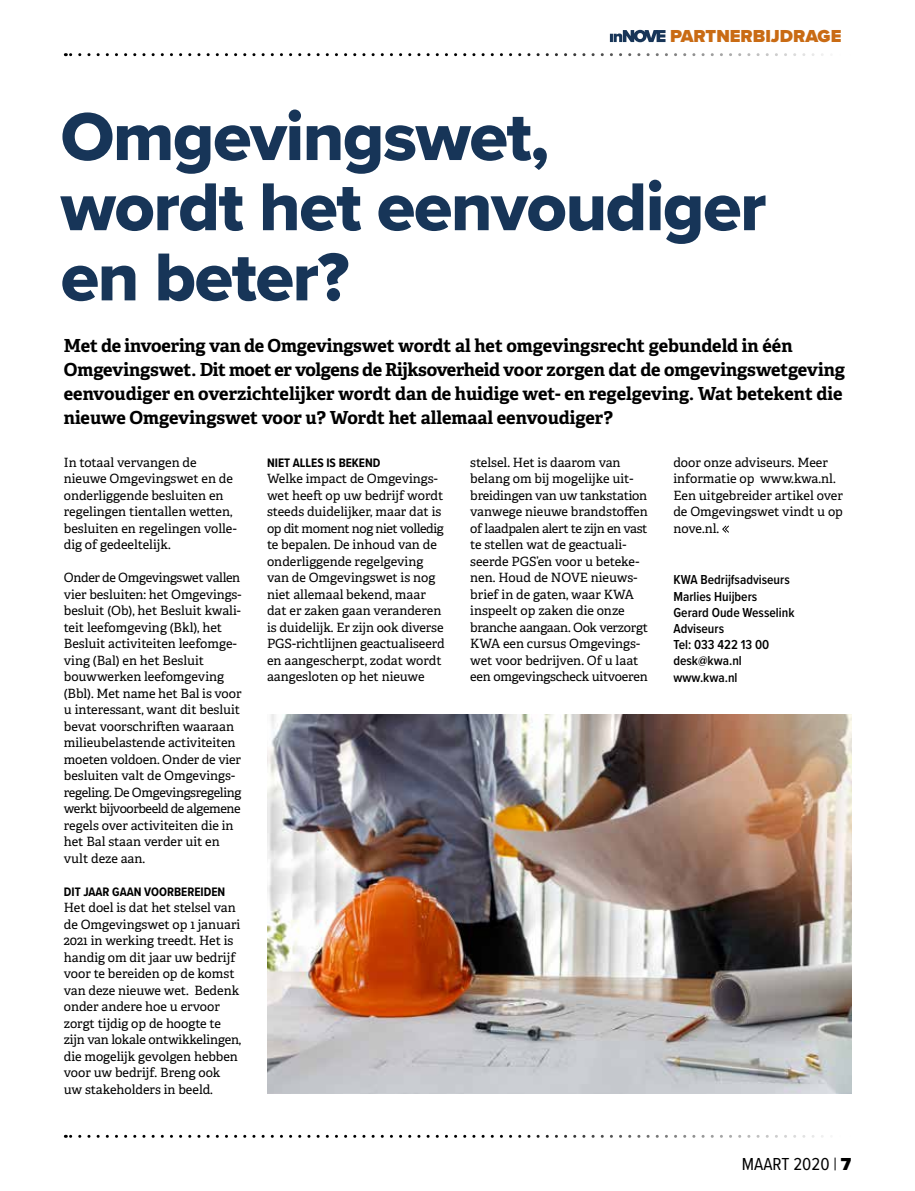
<style>
.page{position:relative;width:915px;height:1191px;background:#fff}
.page>*{position:absolute;margin:0;border:0;box-sizing:border-box;transform-origin:0 0}
.t1{font:70.2px/70.2px "Proxima Nova Extrabld";letter-spacing:-.02em;color:#173558}
.t2{font:700 18px/24px "Adelle PE";letter-spacing:-.01em;color:#000}
.t3{font:900 18px "Proxima Nova";color:#c96b14}
.t4{font:18px "Proxima Nova Cond";color:#000}
.t5{font:600 13.5px/16.2px "Proxima Nova Cond";color:#000}
.t6{font:12.75px/16.5px "Adelle PE";letter-spacing:-.005em;color:#000}
.t7{font:700 12.75px "Proxima Nova Cond";color:#000}
.s1{font-family:"Proxima Nova";font-weight:900}
</style>
<div class="page">
<img style="left:267px;top:714px;width:583px;height:379px">
<svg style="left:65px;top:53px;width:758px;height:3px"></svg>
<svg style="left:65px;top:1134px;width:758px;height:3px"></svg>
<svg style="left:609px;top:30px;width:56px;height:12px"></svg>
<svg style="left:722px;top:525px;width:6px;height:8px"></svg>
<h2 class="t3" style="left:670px;top:23px;width:173px">PARTNERBIJDRAGE</h2>
<h1 class="t1" style="left:61px;top:100px;width:707px">Omgevingswet,<br>wordt het eenvoudiger en beter?</h1>
<p class="t2" style="left:64px;top:333px;width:782px">Met de invoering van de Omgevingswet wordt al het omgevingsrecht gebundeld in één Omgevingswet. Dit moet er volgens de Rijksoverheid voor zorgen dat de omgevingswetgeving eenvoudiger en overzichtelijker wordt dan de huidige wet- en regelgeving. Wat betekent die nieuwe Omgevingswet voor u? Wordt het allemaal eenvoudiger?</p>
<p class="t6" style="left:64px;top:453px;width:174px">In totaal vervangen de nieuwe Omgevingswet en de onderliggende besluiten en regelingen tientallen wetten, besluiten en regelingen volle&shy;dig of gedeeltelijk.</p>
<p class="t6" style="left:64px;top:569px;width:179px">Onder de Omgevingswet vallen vier besluiten: het Omgevings&shy;besluit (Ob), het Besluit kwali&shy;teit leefomgeving (Bkl), het<br>Besluit activiteiten leefomge&shy;ving (Bal) en het Besluit bouwwerken leefomgeving (Bbl). Met name het Bal is voor u interessant, want dit besluit bevat voorschriften waaraan milieubelastende activiteiten moeten voldoen. Onder de vier besluiten valt de Omgevings&shy;regeling. De Omgevingsregeling werkt bijvoorbeeld de algemene regels over activiteiten die in het Bal staan verder uit en vult deze aan.</p>
<p class="t7" style="left:64px;top:882px;width:163px">DIT JAAR GAAN VOORBEREIDEN</p>
<p class="t6" style="left:64px;top:899px;width:179px">Het doel is dat het stelsel van de Omgevingswet op 1 januari<br>2021 in werking treedt. Het is handig om dit jaar uw bedrijf voor te bereiden op de komst van deze nieuwe wet. Bedenk onder andere hoe u ervoor zorgt tijdig op de hoogte te zijn van lokale ontwikkelingen, die mogelijk gevolgen hebben voor uw bedrijf. Breng ook uw stakeholders in beeld.</p>
<p class="t7" style="left:267px;top:453px;width:115px">NIET ALLES IS BEKEND</p>
<p class="t6" style="left:267px;top:470px;width:179px">Welke impact de Omgevings&shy;wet heeft op uw bedrijf wordt steeds duidelijker, maar dat is op dit moment nog niet volledig te bepalen. De inhoud van de onderliggende regelgeving van de Omgevingswet is nog niet allemaal bekend, maar dat er zaken gaan veranderen is duidelijk. Er zijn ook diverse<br>PGS-richtlijnen geactualiseerd en aangescherpt, zodat wordt aangesloten op het nieuwe</p>
<p class="t6" style="left:470px;top:453px;width:179px">stelsel. Het is daarom van belang om bij mogelijke uit&shy;breidingen van uw tankstation vanwege nieuwe brandstoffen of laadpalen alert te zijn en vast te stellen wat de geactuali&shy;seerde PGS’en voor u beteke&shy;nen. Houd de NOVE nieuws&shy;brief in de gaten, waar KWA inspeelt op zaken die onze branche aangaan. Ook verzorgt<br>KWA een cursus Omgevings&shy;wet voor bedrijven. Of u laat een omgevingscheck uitvoeren</p>
<p class="t6" style="left:673px;top:453px;width:171px">door onze adviseurs. Meer informatie op www.kwa.nl.<br>Een uitgebreider artikel over de Omgevingswet vindt u op nove.nl.</p>
<p class="t5" style="left:673px;top:571px;width:122px">KWA Bedrijfsadviseurs<br>Marlies Huijbers<br>Gerard Oude Wesselink<br>Adviseurs<br>Tel: 033 422 13 00 desk@kwa.nl www.kwa.nl</p>
<h2 class="t4" style="left:741px;top:1150px;width:111px">MAART 2020 | <span class="s1">7</span></h2>
</div>
